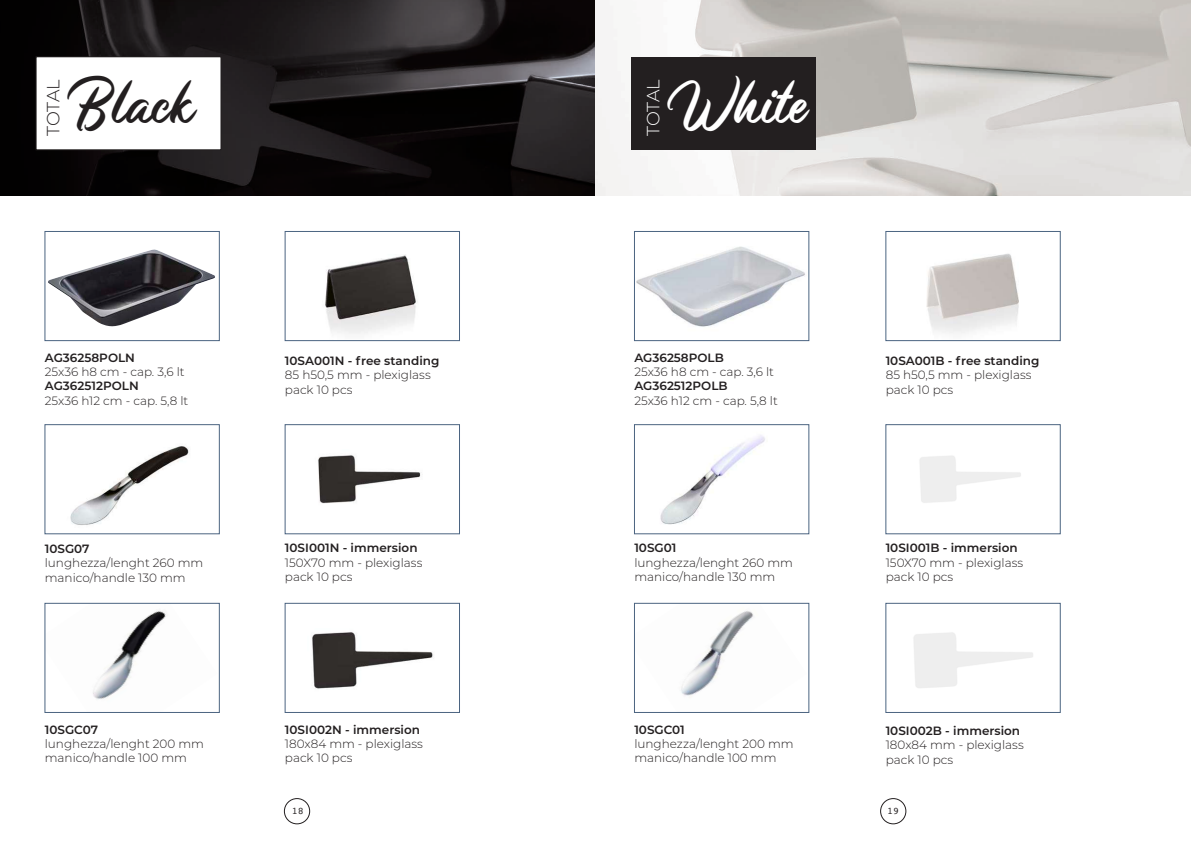
<style>
.page{position:relative;width:1191px;height:842px;background:#fff}
.page>*{position:absolute;margin:0;border:0;box-sizing:border-box;transform-origin:0 0}
.t1{font:47.3px "Monopola Script";color:#231f20}
.t2{font:47.3px "Monopola Script";color:#fff}
.t3{font:300 17.7px "Montserrat";letter-spacing:-.01em;color:#231f20}
.t4{font:300 17.7px "Montserrat";letter-spacing:-.01em;color:#fff}
.t5{font:300 12px/14.4px "Montserrat";color:#231f20}
.t6{font:600 12px "Montserrat";color:#231f20}
.t7{font:10px "Courier";color:#231f20}
</style>
<div class="page">
<div style="left:284px;top:798px;width:26px;height:26px;border:1px solid #231f20;border-radius:50%"></div>
<div style="left:880px;top:798px;width:26px;height:26px;border:1px solid #231f20;border-radius:50%"></div>
<img style="left:0;top:0;width:1191px;height:196px">
<div style="left:36px;top:57px;width:185px;height:93px;background:#fff"></div>
<img style="left:48px;top:250px;width:167px;height:77px">
<div style="left:45px;top:231px;width:174px;height:110px;border:1px solid #4b6481"></div>
<img style="left:70px;top:446px;width:119px;height:79px">
<div style="left:45px;top:424px;width:174px;height:110px;border:1px solid #4b6481"></div>
<img style="left:93px;top:610px;width:73px;height:90px">
<div style="left:45px;top:603px;width:174px;height:110px;border:1px solid #4b6481"></div>
<img style="left:318px;top:455px;width:103px;height:49px">
<div style="left:285px;top:424px;width:174px;height:110px;border:1px solid #4b6481"></div>
<img style="left:312px;top:632px;width:121px;height:57px">
<div style="left:285px;top:603px;width:174px;height:110px;border:1px solid #4b6481"></div>
<img style="left:325px;top:254px;width:91px;height:80px">
<div style="left:285px;top:231px;width:174px;height:110px;border:1px solid #4b6481"></div>
<div style="left:631px;top:57px;width:185px;height:93px;background:#231f20"></div>
<img style="left:636px;top:246px;width:169px;height:81px">
<div style="left:634px;top:231px;width:175px;height:110px;border:1px solid #4b6481"></div>
<img style="left:660px;top:435px;width:105px;height:90px">
<div style="left:634px;top:424px;width:175px;height:110px;border:1px solid #4b6481"></div>
<img style="left:681px;top:611px;width:73px;height:86px">
<div style="left:634px;top:603px;width:175px;height:110px;border:1px solid #4b6481"></div>
<div style="left:885px;top:424px;width:175px;height:110px;border:1px solid #4b6481"></div>
<div style="left:885px;top:603px;width:175px;height:110px;border:1px solid #4b6481"></div>
<img style="left:926px;top:253px;width:93px;height:81px">
<div style="left:885px;top:231px;width:175px;height:110px;border:1px solid #4b6481"></div>
<h1 class="t1" style="left:68px;top:70px;width:126px">Black</h1>
<h2 class="t3" style="left:41px;top:136px;width:58px;rotate:-90deg">TOTAL</h2>
<h1 class="t2" style="left:667px;top:70px;width:141px">White</h1>
<h2 class="t4" style="left:641px;top:136px;width:58px;rotate:-90deg">TOTAL</h2>
<p class="t6" style="left:45px;top:349px;width:92px">AG36258POLN</p>
<p class="t5" style="left:45px;top:364px;width:141px">25x36 h8 cm - cap. 3,6 lt</p>
<p class="t6" style="left:45px;top:378px;width:95px">AG362512POLN</p>
<p class="t5" style="left:45px;top:393px;width:145px">25x36 h12 cm - cap. 5,8 lt</p>
<p class="t6" style="left:45px;top:540px;width:46px">10SG07</p>
<p class="t5" style="left:45px;top:555px;width:160px">lunghezza/lenght 260 mm manico/handle 130 mm</p>
<p class="t6" style="left:45px;top:721px;width:55px">10SGC07</p>
<p class="t5" style="left:45px;top:736px;width:161px">lunghezza/lenght 200 mm manico/handle 100 mm</p>
<p class="t6" style="left:285px;top:352px;width:156px">10SA001N - free standing</p>
<p class="t5" style="left:285px;top:367px;width:147px">85 h50,5 mm - plexiglass pack 10 pcs</p>
<p class="t6" style="left:285px;top:539px;width:134px">10SI001N - immersion</p>
<p class="t5" style="left:285px;top:555px;width:139px">150X70 mm - plexiglass pack 10 pcs</p>
<p class="t6" style="left:285px;top:721px;width:136px">10SI002N - immersion</p>
<p class="t5" style="left:285px;top:736px;width:139px">180x84 mm - plexiglass pack 10 pcs</p>
<p class="t6" style="left:634px;top:349px;width:91px">AG36258POLB</p>
<p class="t5" style="left:634px;top:364px;width:141px">25x36 h8 cm - cap. 3,6 lt</p>
<p class="t6" style="left:634px;top:378px;width:95px">AG362512POLB</p>
<p class="t5" style="left:634px;top:393px;width:145px">25x36 h12 cm - cap. 5,8 lt</p>
<p class="t6" style="left:634px;top:539px;width:44px">10SG01</p>
<p class="t5" style="left:634px;top:555px;width:160px">lunghezza/lenght 260 mm manico/handle 130 mm</p>
<p class="t6" style="left:634px;top:721px;width:52px">10SGC01</p>
<p class="t5" style="left:634px;top:736px;width:161px">lunghezza/lenght 200 mm manico/handle 100 mm</p>
<p class="t6" style="left:885px;top:352px;width:155px">10SA001B - free standing</p>
<p class="t5" style="left:885px;top:367px;width:147px">85 h50,5 mm - plexiglass pack 10 pcs</p>
<p class="t6" style="left:885px;top:539px;width:133px">10SI001B - immersion</p>
<p class="t5" style="left:885px;top:555px;width:139px">150X70 mm - plexiglass pack 10 pcs</p>
<p class="t6" style="left:885px;top:722px;width:136px">10SI002B - immersion</p>
<p class="t5" style="left:885px;top:737px;width:139px">180x84 mm - plexiglass pack 10 pcs</p>
<p class="t7" style="left:292px;top:803px;width:13px">18</p>
<p class="t7" style="left:887px;top:803px;width:13px">19</p>
</div>
